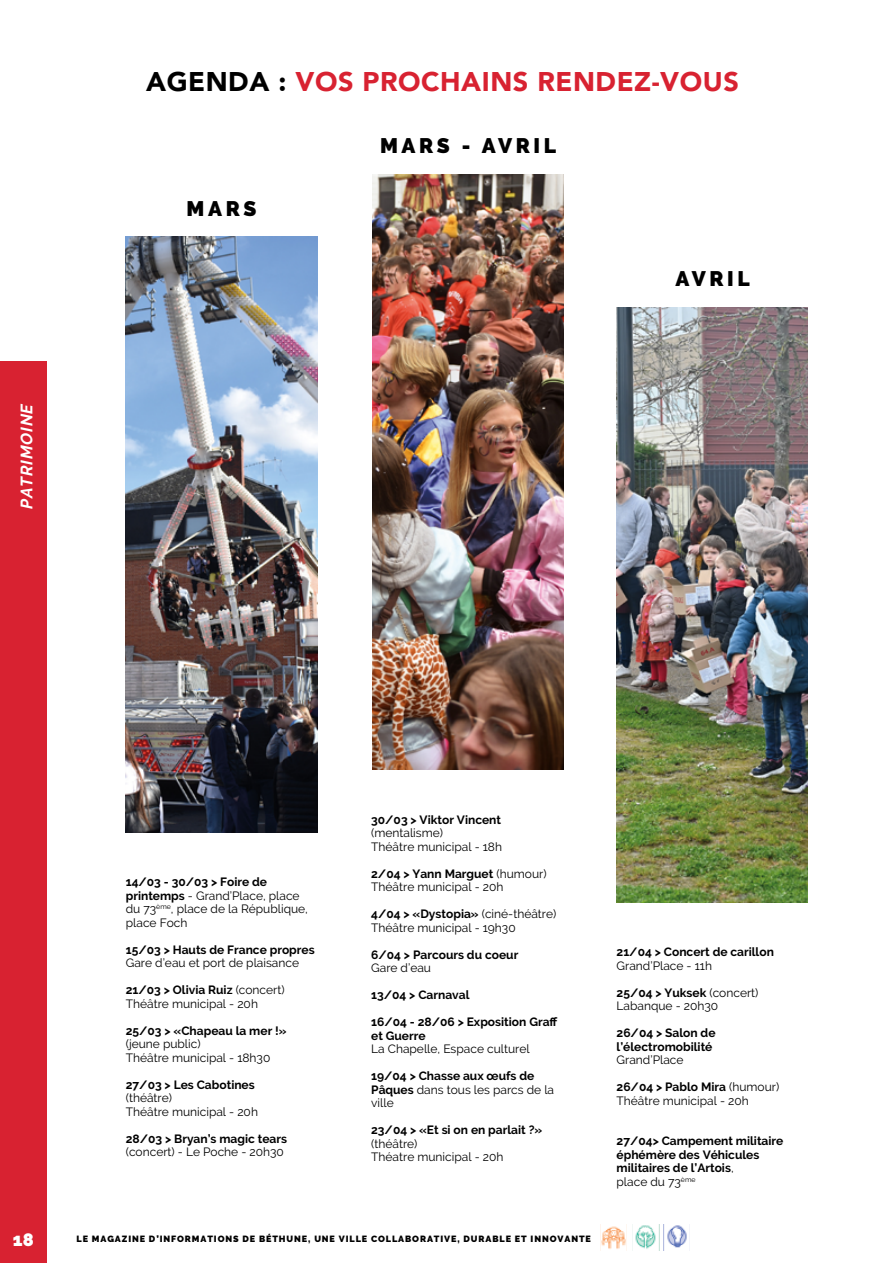
<style>
.page{position:relative;width:893px;height:1263px;background:#fff}
.page>*{position:absolute;margin:0;border:0;box-sizing:border-box;transform-origin:0 0}
.t1{font:900 27px "Avenir";letter-spacing:.02em;color:#d82231}
.t2{font:900 21px "Raleway";letter-spacing:.17em;color:#000}
.t3{font:900 18px "Raleway";color:#fff}
.t4{font:italic 700 16.5px "Raleway";color:#fff}
.t5{font:12px/13.5px "Raleway";color:#000}
.t6{font:700 12px/13.5px "Raleway";color:#000}
.t7{font:900 9px "Raleway";letter-spacing:.1em;color:#000}
.s1{color:#000}
.s2{font-weight:700}
.s3{font-weight:400}
</style>
<div class="page">
<img style="left:600px;top:1224px;width:27px;height:27px">
<img style="left:635px;top:1224px;width:24px;height:27px">
<img style="left:664px;top:1224px;width:26px;height:27px">
<div style="left:0;top:361px;width:47px;height:902px;background:#d82231"></div>
<img style="left:126px;top:237px;width:191px;height:595px">
<img style="left:372px;top:174px;width:191px;height:596px">
<img style="left:617px;top:307px;width:191px;height:595px">
<h1 class="t1" style="left:146px;top:58px;width:594px"><span class="s1">AGENDA :</span> VOS PROCHAINS RENDEZ-VOUS</h1>
<h3 class="t4" style="left:17px;top:509px;width:107px;rotate:-90deg">PATRIMOINE</h3>
<h2 class="t2" style="left:187px;top:196px;width:71px">MARS</h2>
<h2 class="t2" style="left:380px;top:134px;width:177px">MARS - AVRIL</h2>
<h2 class="t2" style="left:675px;top:266px;width:76px">AVRIL</h2>
<p class="t5" style="left:126px;top:875px;width:184px"><span class="s2">14/03 - 30/03 &gt; Foire de printemps</span> - Grand’Place, place du 73<sup>ème</sup>, place de la République, place Foch</p>
<p class="t6" style="left:126px;top:943px;width:190px">15/03 &gt; Hauts de France propres</p>
<p class="t5" style="left:126px;top:956px;width:175px">Gare d’eau et port de plaisance</p>
<p class="t5" style="left:126px;top:983px;width:160px"><span class="s2">21/03 &gt; Olivia Ruiz</span> (concert)<br>Théâtre municipal - 20h</p>
<p class="t6" style="left:126px;top:1024px;width:162px">25/03 &gt; «Chapeau la mer !»</p>
<p class="t5" style="left:126px;top:1037px;width:146px">(jeune public)<br>Théâtre municipal - 18h30</p>
<p class="t6" style="left:126px;top:1078px;width:130px">27/03 &gt; Les Cabotines</p>
<p class="t5" style="left:126px;top:1091px;width:134px">(théâtre)<br>Théâtre municipal - 20h</p>
<p class="t6" style="left:126px;top:1132px;width:163px">28/03 &gt; Bryan’s magic tears</p>
<p class="t5" style="left:126px;top:1145px;width:160px">(concert) - Le Poche - 20h30</p>
<p class="t6" style="left:371px;top:812px;width:131px">30/03 &gt; Viktor Vincent</p>
<p class="t5" style="left:371px;top:826px;width:132px">(mentalisme)<br>Théâtre municipal - 18h</p>
<p class="t5" style="left:371px;top:866px;width:177px"><span class="s2">2/04 &gt; Yann Marguet</span> (humour)<br>Théâtre municipal - 20h</p>
<p class="t5" style="left:371px;top:907px;width:187px"><span class="s2">4/04 &gt; «Dystopia»</span> (ciné-théâtre)<br>Théâtre municipal - 19h30</p>
<p class="t6" style="left:371px;top:947px;width:149px">6/04 &gt; Parcours du coeur</p>
<p class="t5" style="left:371px;top:961px;width:61px">Gare d’eau</p>
<p class="t6" style="left:371px;top:988px;width:100px">13/04 &gt; Carnaval</p>
<p class="t6" style="left:371px;top:1015px;width:188px">16/04 - 28/06 &gt; Exposition Graff et Guerre</p>
<p class="t5" style="left:371px;top:1042px;width:160px">La Chapelle, Espace culturel</p>
<p class="t6" style="left:371px;top:1069px;width:184px">19/04 &gt; Chasse aux œufs de<br>Pâques <span class="s3">dans tous les parcs de la ville</span></p>
<p class="t6" style="left:371px;top:1123px;width:173px">23/04 &gt; «Et si on en parlait ?»</p>
<p class="t5" style="left:371px;top:1136px;width:134px">(théâtre)<br>Théatre municipal - 20h</p>
<h3 class="t3" style="left:13px;top:1229px;width:22px">18</h3>
<p class="t7" style="left:77px;top:1233px;width:516px">LE MAGAZINE D’INFORMATIONS DE BÉTHUNE, UNE VILLE COLLABORATIVE, DURABLE ET INNOVANTE</p>
<p class="t6" style="left:617px;top:945px;width:159px">21/04 &gt; Concert de carillon</p>
<p class="t5" style="left:617px;top:959px;width:97px">Grand’Place - 11h</p>
<p class="t5" style="left:617px;top:986px;width:143px"><span class="s2">25/04 &gt; Yuksek</span> (concert)<br>Labanque - 20h30</p>
<p class="t6" style="left:617px;top:1026px;width:100px">26/04 &gt; Salon de l’électromobilité</p>
<p class="t5" style="left:617px;top:1053px;width:68px">Grand’Place</p>
<p class="t5" style="left:617px;top:1080px;width:164px"><span class="s2">26/04 &gt; Pablo Mira</span> (humour)<br>Théâtre municipal - 20h</p>
<p class="t6" style="left:617px;top:1134px;width:168px">27/04&gt; Campement militaire éphémère des Véhicules militaires de l’Artois<span class="s3">,<br>place du 73</span><sup>ème</sup></p>
</div>
